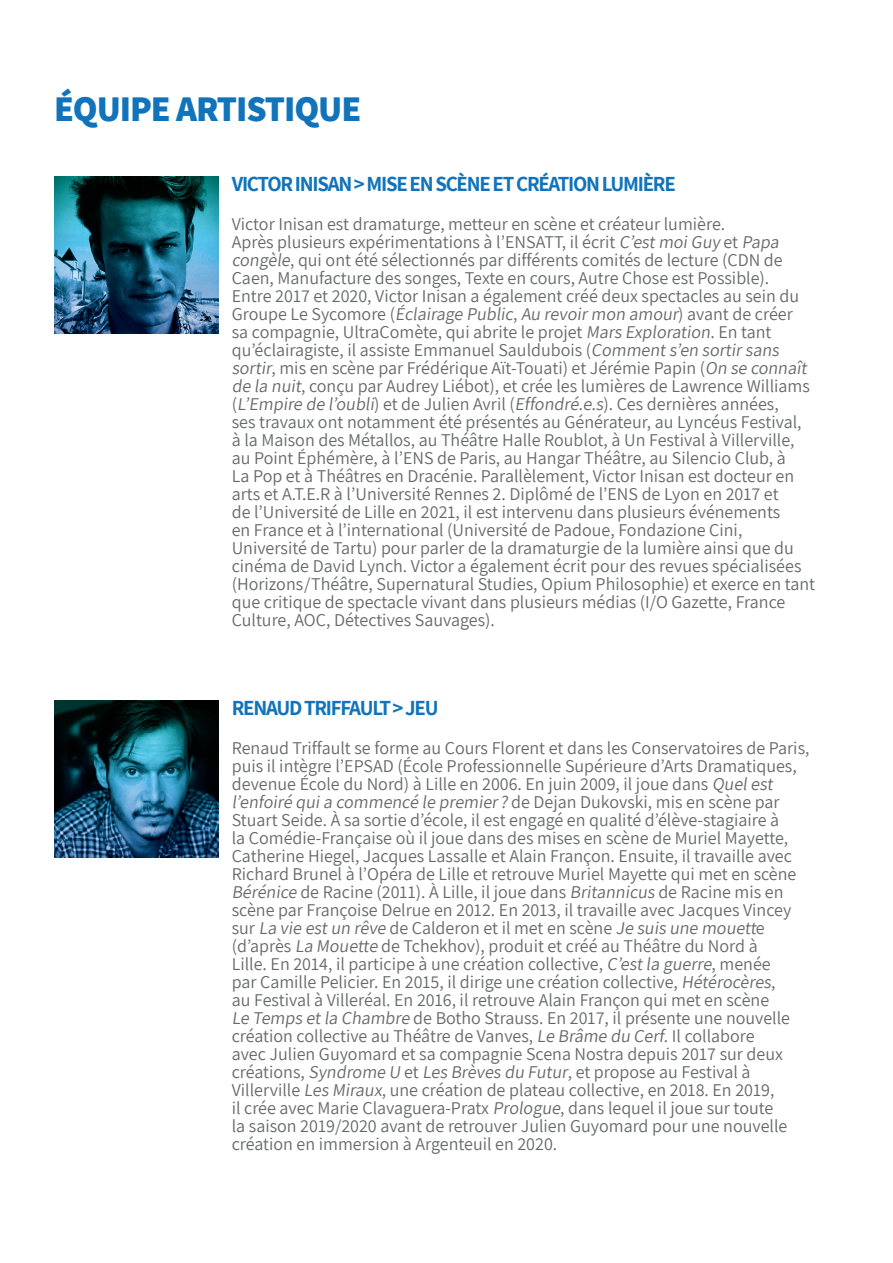
<style>
.page{position:relative;width:893px;height:1263px;background:#fff}
.page>*{position:absolute;margin:0;border:0;box-sizing:border-box;transform-origin:0 0}
.t1{font:800 36px "Assistant";letter-spacing:-.03em;color:#1174bb}
.t2{font:700 21px "Assistant";letter-spacing:-.06em;color:#1174bb}
.t3{font:18px/18px "Assistant";color:#66696a}
</style>
<div class="page">
<img style="left:54px;top:177px;width:164px;height:156px">
<img style="left:54px;top:701px;width:164px;height:156px">
<h1 class="t1" style="left:54px;top:84px;width:309px">ÉQUIPE ARTISTIQUE</h1>
<p class="t2" style="left:232px;top:169px;width:446px">VICTOR INISAN &gt; MISE EN SCÈNE ET CRÉATION LUMIÈRE</p>
<p class="t3" style="left:232px;top:214px;width:585px">Victor Inisan est dramaturge, metteur en scène et créateur lumière.<br>Après plusieurs expérimentations à l’ENSATT, il écrit C’estmoiGuy et Papa congèle, qui ont été sélectionnés par différents comités de lecture (CDN de Caen, Manufacture des songes, Texte en cours, Autre Chose est Possible).<br>Entre 2017 et 2020, Victor Inisan a également créé deux spectacles au sein du<br>G ro u p e Le Syco m o re ( Éclairage Public, Au revoir mon amour) a va n t d e c ré e r<br>sa compagnie, UltraComète, qui abrite le projet Mars Exploration. En tant qu’éclairagiste, il assiste Emmanuel Sauldubois (Comments’en sortir sans sortir, mis en scène par Frédérique Aït-Touati) et Jérémie Papin (On se connaît de la nuit, conçu par Audrey Liébot), et crée les lumières de Lawrence Williams (L’Empire de l’oubli) et de Julien Avril (Effondré.e.s). Ces dernières années,<br>ses travaux ont notamment été présentés au Générateur, au Lyncéus Festival, à la Maison des Métallos, au Théâtre Halle Roublot, à Un Festival à Villerville, au Point Éphémère, à l’ENS de Paris, au Hangar Théâtre, au Silencio Club, à<br>La Pop et à Théâtres en Dracénie. Parallèlement, Victor Inisan est docteur en arts et A.T.E.R à l’Université Rennes 2. Diplômé de l’ENS de Lyon en 2017 et<br>de l’Université de Lille en 2021, il est intervenu dans plusieurs événements<br>en France et à l’international (Université de Padoue, Fondazione Cini, Université de Tartu) pour parler de la dramaturgie de la lumière ainsi que du cinéma de David Lynch. Victor a également écrit pour des revues spécialisées (Horizons / Théâtre, Supernatural Studies, Opium Philosophie) et exerce en tant que critique de spectacle vivant dans plusieurs médias (I/O Gazette, France Culture, AOC, Détectives Sauvages).</p>
<p class="t2" style="left:232px;top:693px;width:208px">RENAUD TRIFFAULT &gt; JEU</p>
<p class="t3" style="left:232px;top:738px;width:579px">Renaud Triffault se forme au Cours Florent et dans les Conservatoires de Paris, puis il intègre l’EPSAD (École Professionnelle Supérieure d’Arts Dramatiques, devenue École du Nord) à Lille en 2006. En juin 2009, il joue dans Quelest l’enfoiré quia commencé le premier ? d e D ej a n D u kovs ki , m i s e n scè n e pa r Stuart Seide. À sa sortie d’école, il est engagé en qualité d’élève-stagiaire à<br>la Comédie-Française où il joue dans des mises en scène de Muriel Mayette, Catherine Hiegel, Jacques Lassalle et Alain Françon. Ensuite, il travaille avec Richard Brunel à l’Opéra de Lille et retrouve Muriel Mayette qui met en scène Bérénice de Racine (2011). À Lille, il joue dans Britannicus de Racine mis en scène par Françoise Delrue en 2012. En 2013, il travaille avec Jacques Vincey<br>s u r La vie estun rêve d e C a l d e ro n et i l m et e n scè n e Je suis une mouette (d’après La Mouette de Tchekhov), produit et créé au Théâtre du Nord à<br>Lille. En 2014, il participe à une création collective, C’estla guerre, menée<br>par Camille Pelicier. En 2015, il dirige une création collective, Hétérocères,<br>au Festival à Villeréal. En 2016, il retrouve Alain Françon qui met en scène<br>Le Temps etla Chambre de Botho Strauss. En 2017, il présente une nouvelle création collective au Théâtre de Vanves, Le Brâme du Cerf. Il collabore<br>avec Julien Guyomard et sa compagnie Scena Nostra depuis 2017 sur deux créations, Syndrome U et Les Brèves du Futur, et propose au Festival à Villerville Les Miraux, une création de plateau collective, en 2018. En 2019,<br>il crée avec Marie Clavaguera-Pratx Prologue, dans lequel il joue sur toute<br>la saison 2019/2020 avant de retrouver Julien Guyomard pour une nouvelle création en immersion à Argenteuil en 2020.</p>
</div>
